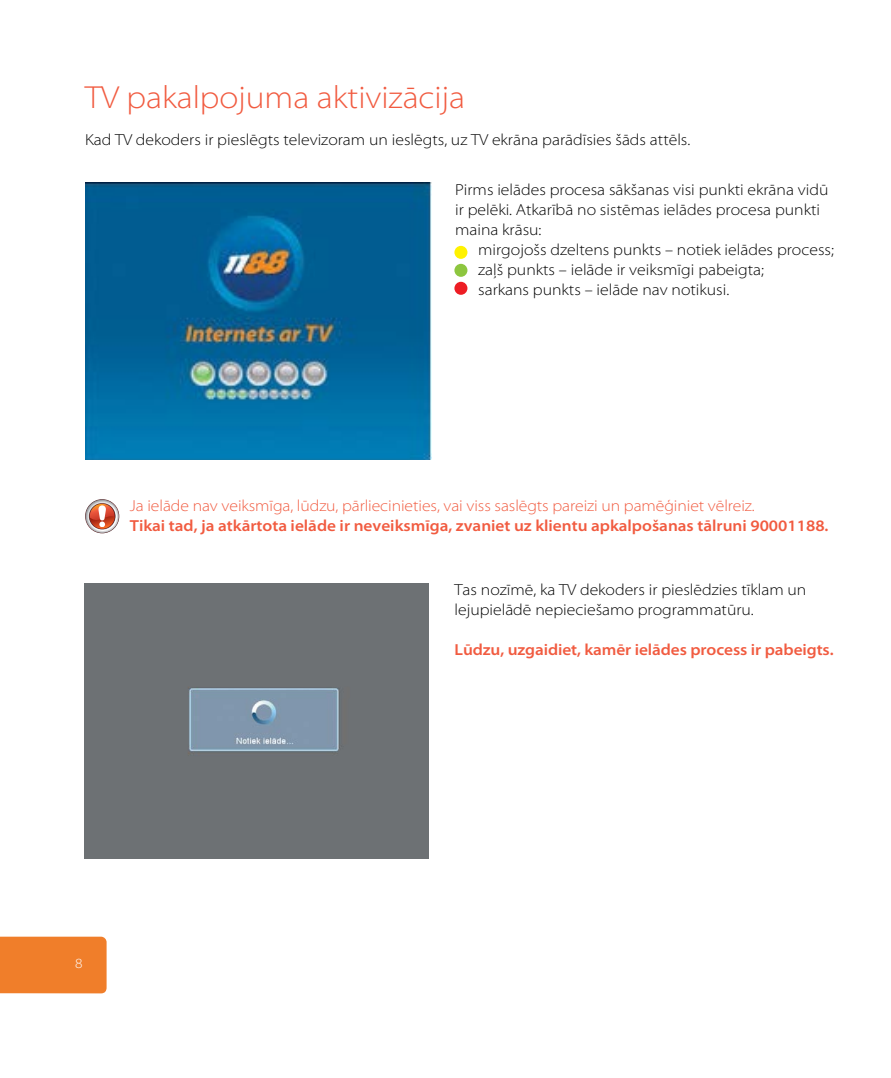
<style>
.page{position:relative;width:891px;height:1078px;background:#fff}
.page>*{position:absolute;margin:0;border:0;box-sizing:border-box;transform-origin:0 0}
.t1{font:300 semi-expanded 32px "Myriad Pro";color:#f15b40}
.t2{font:300 semi-expanded 16px/20px "Myriad Pro";color:#000}
.t3{font:600 semi-expanded 16px "Myriad Pro";color:#f15b40}
.t4{font:300 semi-expanded 16px "Myriad Pro";letter-spacing:-.005em;color:#f15b40}
.t5{font:300 semi-expanded 14px "Myriad Pro";color:#fff}
</style>
<div class="page">
<div style="left:0;top:936px;width:106px;height:57px;background:#f07e2a"></div>
<svg style="left:85px;top:499px;width:34px;height:34px"></svg>
<svg style="left:89px;top:502px;width:27px;height:27px"></svg>
<svg style="left:89px;top:503px;width:26px;height:26px"></svg>
<svg style="left:90px;top:503px;width:25px;height:25px"></svg>
<svg style="left:90px;top:505px;width:25px;height:23px"></svg>
<img style="left:84px;top:583px;width:345px;height:275px">
<img style="left:85px;top:183px;width:346px;height:276px">
<div style="left:454px;top:246px;width:13px;height:13px;background:#fff200;border-radius:50%"></div>
<div style="left:454px;top:264px;width:13px;height:13px;background:#8dc63f;border-radius:50%"></div>
<div style="left:454px;top:282px;width:13px;height:13px;background:#ed1d24;border-radius:50%"></div>
<h1 class="t1" style="left:85px;top:80px;width:381px">TV pakalpojuma aktivizācija</h1>
<p class="t2" style="left:85px;top:130px;width:606px">Kad TV dekoders ir pieslēgts televizoram un ieslēgts, uz TV ekrāna parādīsies šāds attēls.</p>
<p class="t2" style="left:455px;top:180px;width:374px">Pirms ielādes procesa sākšanas visi punkti ekrāna vidū ir pelēki. Atkarībā no sistēmas ielādes procesa punkti maina krāsu:</p>
<p class="t2" style="left:478px;top:240px;width:357px">mirgojošs dzeltens punkts – notiek ielādes process; zaļš punkts – ielāde ir veiksmīgi pabeigta;<br>sarkans punkts – ielāde nav notikusi.</p>
<p class="t4" style="left:130px;top:496px;width:626px">Ja ielāde nav veiksmīga, lūdzu, pārliecinieties, vai viss saslēgts pareizi un pamēģiniet vēlreiz.</p>
<p class="t3" style="left:130px;top:516px;width:699px">Tikai tad, ja atkārtota ielāde ir neveiksmīga, zvaniet uz klientu apkalpošanas tālruni 90001188.</p>
<p class="t5" style="left:75px;top:955px;width:9px">8</p>
<p class="t2" style="left:454px;top:580px;width:353px">Tas nozīmē, ka TV dekoders ir pieslēdzies tīklam un lejupielādē nepieciešamo programmatūru.</p>
<p class="t3" style="left:454px;top:641px;width:380px">Lūdzu, uzgaidiet, kamēr ielādes process ir pabeigts.</p>
</div>
